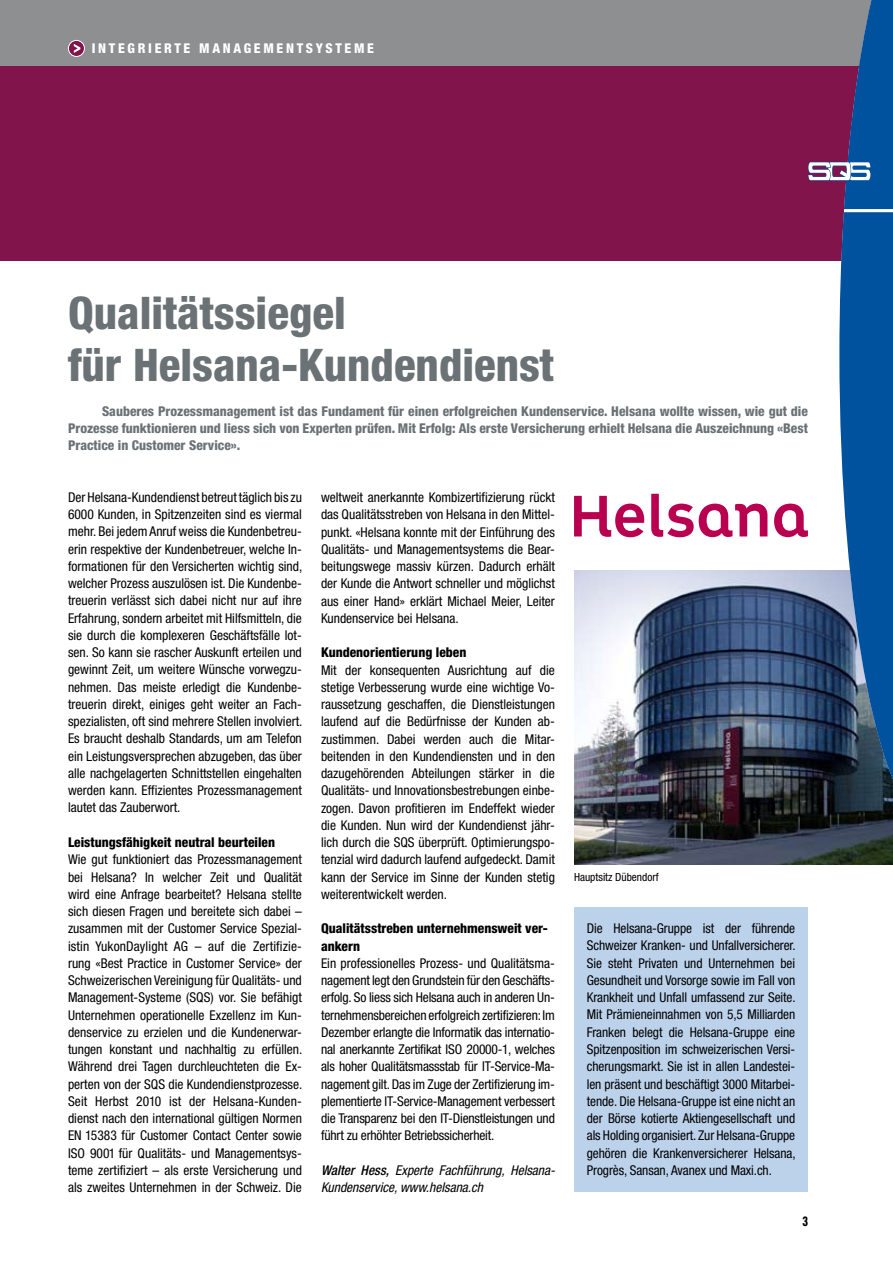
<style>
.page{position:relative;width:893px;height:1263px;background:#fff}
.page>*{position:absolute;margin:0;border:0;box-sizing:border-box;transform-origin:0 0}
.t1{font:800 condensed 45px/51.8px "Helvetica Neue";color:#6b7276}
.t2{font:condensed 13.5px/17.2px "Helvetica Neue";color:#000;text-align:justify}
.t3{font:800 condensed 13.5px/17.2px "Helvetica Neue";color:#6b7276;text-align:justify}
.t4{font:800 condensed 13.5px/17.2px "Helvetica Neue";color:#000}
.t5{font:italic condensed 13.5px/17.2px "Helvetica Neue";color:#000}
.t6{font:800 condensed 13.5px "Helvetica Neue";letter-spacing:.2em;color:#fff}
.t7{font:800 condensed 13.5px "Helvetica Neue";color:#000;scale:.8 1}
.t8{font:condensed 11.25px "Helvetica Neue";color:#000}
.s1{font-weight:500}
</style>
<div class="page">
<div style="left:0;top:0;width:893px;height:66px;background:#8d8f91"></div>
<div style="left:0;top:66px;width:893px;height:194px;background:#80144b"></div>
<svg style="left:68px;top:40px;width:16px;height:16px"></svg>
<div style="left:68px;top:40px;width:17px;height:17px;border:1px solid #fff;border-radius:50%"></div>
<svg style="left:74px;top:43px;width:7px;height:10px"></svg>
<div style="left:574px;top:907px;width:234px;height:285px;background:#bcd2eb"></div>
<img style="left:574px;top:571px;width:319px;height:293px">
<svg style="left:574px;top:496px;width:70px;height:41px"></svg>
<svg style="left:651px;top:494px;width:116px;height:43px"></svg>
<svg style="left:774px;top:0;width:119px;height:826px"></svg>
<p class="t6" style="left:92px;top:40px;width:284px">integrierte Managem entsystem e</p>
<h1 class="t1" style="left:68px;top:287px;width:488px">Qualitätssiegel<br>für Helsana-Kundendienst</h1>
<p class="t3" style="left:68px;top:402px;width:741px;text-indent:34px">Sauberes Prozessmanagement ist das Fundament für einen erfolgreichen Kundenservice. Helsana wollte wissen, wie gut die Prozesse funktionieren und liess sich von Experten prüfen. Mit Erfolg: Als erste Versicherung erhielt Helsana die Auszeichnung «Best Practice in Customer Service».</p>
<p class="t2" style="left:68px;top:488px;width:236px">Der Helsana-Kundendienst betreut täglich bis zu 6000 Kunden, in Spitzenzeiten sind es viermal mehr. Bei jedem Anruf weiss die Kundenbetreu&shy;erin respektive der Kundenbetreuer, welche In&shy;formationen für den Versicherten wichtig sind, welcher Prozess auszulösen ist. Die Kundenbe&shy;treuerin verlässt sich dabei nicht nur auf ihre Erfahrung, sondern arbeitet mit Hilfsmitteln, die sie durch die komplexeren Geschäftsfälle lot&shy;sen. So kann sie rascher Auskunft erteilen und gewinnt Zeit, um weitere Wünsche vorwegzu&shy;nehmen. Das meiste erledigt die Kundenbe&shy;treuerin direkt, einiges geht weiter an Fach&shy;spezialisten, oft sind mehrere Stellen involviert.<br>Es braucht deshalb Standards, um am Telefon ein Leistungsversprechen abzugeben, das über alle nachgelagerten Schnittstellen eingehalten werden kann. Effizientes Prozessmanagement lautet das Zauberwort.</p>
<p class="t4" style="left:68px;top:833px;width:209px">Leistungsfähigkeit neutral beurteilen</p>
<p class="t2" style="left:68px;top:851px;width:236px">Wie gut funktioniert das Prozessmanagement bei Helsana? In welcher Zeit und Qualität wird eine Anfrage bearbeitet? Helsana stellte sich diesen Fragen und bereitete sich dabei – zusammen mit der Customer Service Spezial&shy;istin YukonDaylight AG – auf die Zertifizie&shy;rung «Best Practice in Customer Service» der Schweizerischen Vereinigung für Qualitäts- und Management-Systeme (SQS) vor. Sie befähigt Unternehmen operationelle Exzellenz im Kun&shy;denservice zu erzielen und die Kundenerwar&shy;tungen konstant und nachhaltig zu erfüllen.<br>Während drei Tagen durchleuchteten die Ex&shy;perten von der SQS die Kundendienstprozesse.<br>Seit Herbst 2010 ist der Helsana-Kunden&shy;dienst nach den international gültigen Normen EN 15383 für Customer Contact Center sowie ISO 9001 für Qualitäts- und Managementsys&shy;teme zertifiziert – als erste Versicherung und als zweites Unternehmen in der Schweiz. Die</p>
<p class="t2" style="left:321px;top:488px;width:235px">weltweit anerkannte Kombizertifizierung rückt das Qualitätsstreben von Helsana in den Mittel&shy;punkt. «Helsana konnte mit der Einführung des Qualitäts- und Managementsystems die Bear&shy;beitungswege massiv kürzen. Dadurch erhält der Kunde die Antwort schneller und möglichst aus einer Hand» erklärt Michael Meier, Leiter Kundenservice bei Helsana.</p>
<p class="t4" style="left:321px;top:644px;width:147px">Kundenorientierung leben</p>
<p class="t2" style="left:321px;top:661px;width:235px">Mit der konsequenten Ausrichtung auf die stetige Verbesserung wurde eine wichtige Vo&shy;raussetzung geschaffen, die Dienstleistungen laufend auf die Bedürfnisse der Kunden ab&shy;zustimmen. Dabei werden auch die Mitar&shy;beitenden in den Kundendiensten und in den dazugehörenden Abteilungen stärker in die Qualitäts- und Innovationsbestrebungen einbe&shy;zogen. Davon profitieren im Endeffekt wieder die Kunden. Nun wird der Kundendienst jähr&shy;lich durch die SQS überprüft. Optimierungspo&shy;tenzial wird dadurch laufend aufgedeckt. Damit kann der Service im Sinne der Kunden stetig weiterentwickelt werden.</p>
<p class="t4" style="left:321px;top:920px;width:228px">Qualitätsstreben unternehmensweit ver&shy;ankern</p>
<p class="t2" style="left:321px;top:954px;width:235px">Ein professionelles Prozess- und Qualitätsma&shy;nagement legt den Grundstein für den Geschäfts&shy;erfolg. So liess sich Helsana auch in anderen Un&shy;ternehmensbereichen erfolgreich zertifizieren: Im Dezember erlangte die Informatik das internatio&shy;nal anerkannte Zertifikat ISO 20000-1, welches als hoher Qualitätsmassstab für IT-Service-Ma&shy;nagement gilt. Das im Zuge der Zertifizierung im&shy;plementierte IT-Service-Management verbessert die Transparenz bei den IT-Dienstleistungen und führt zu erhöhter Betriebssicherheit.</p>
<p class="t5" style="left:321px;top:1161px;width:236px"><span class="s1">Walter Hess,</span> Experte Fachführung, Helsana-<br>Kundenservice, www.helsana.ch</p>
<p class="t8" style="left:574px;top:871px;width:86px">Hauptsitz Dübendorf</p>
<p class="t2" style="left:587px;top:920px;width:210px">Die Helsana-Gruppe ist der führende Schweizer Kranken- und Unfallversicherer.<br>Sie steht Privaten und Unternehmen bei Gesundheit und Vorsorge sowie im Fall von Krankheit und Unfall umfassend zur Seite.<br>Mit Prämieneinnahmen von 5,5 Milliarden Franken belegt die Helsana-Gruppe eine Spitzenposition im schweizerischen Versi&shy;cherungsmarkt. Sie ist in allen Landestei&shy;len präsent und beschäftigt 3000 Mitarbei&shy;tende. Die Helsana-Gruppe ist eine nicht an der Börse kotierte Aktiengesellschaft und als Holding organisiert. Zur Helsana-Gruppe gehören die Krankenversicherer Helsana, Progrès, Sansan, Avanex und Maxi.ch.</p>
<p class="t7" style="left:802px;top:1213px;width:9px">3</p>
</div>
